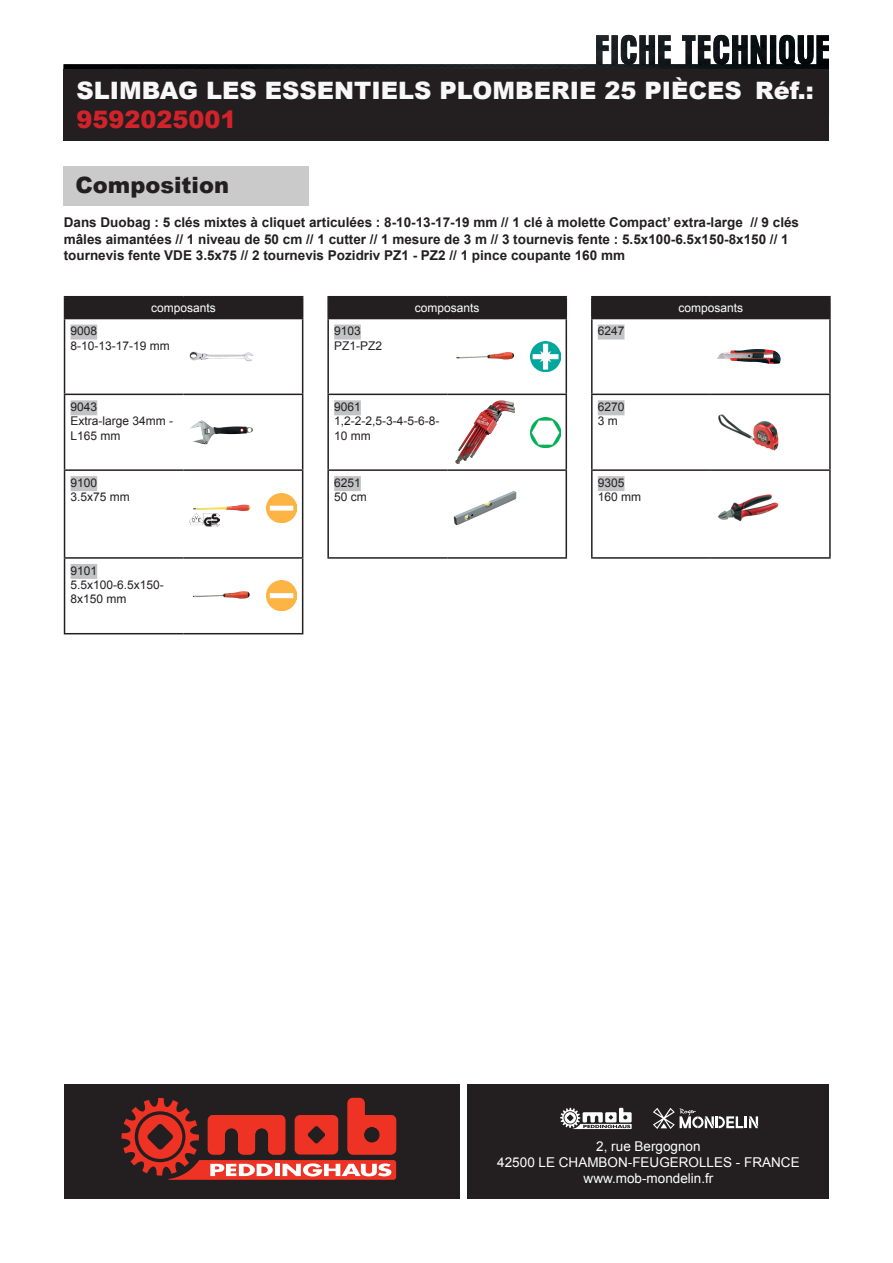
<style>
.page{position:relative;width:893px;height:1263px;background:#fff}
.page>*{position:absolute;margin:0;border:0;box-sizing:border-box;transform-origin:0 0}
.t1{font:900 24px "Arial";color:#f8f8f9}
.t2{font:900 24px "Arial";color:#d2232a}
.t3{font:900 22.5px "Arial";color:#231f20}
.t4{font:700 13.5px/16.2px "Arial";color:#231f20}
.t5{font:13.5px/16.4px "Arial";color:#fff;text-align:center}
.t6{font:12px/14.4px "Arial";color:#231f20}
.t7{font:12px "Arial";color:#fff}
</style>
<div class="page">
<img style="left:64px;top:35px;width:765px;height:34px">
<div style="left:64px;top:1084px;width:395px;height:115px;background:#231f20"></div>
<div style="left:468px;top:1084px;width:361px;height:115px;background:#231f20"></div>
<svg style="left:560px;top:1108px;width:72px;height:21px"></svg>
<svg style="left:653px;top:1108px;width:105px;height:21px"></svg>
<div style="left:64px;top:69px;width:765px;height:72px;background:#231f20"></div>
<div style="left:64px;top:166px;width:245px;height:40px;background:#cacacb"></div>
<svg style="left:303px;top:319px;width:265px;height:315px"></svg>
<hr style="left:64px;top:319px;width:1px;height:75px;background:#231f20">
<hr style="left:829px;top:319px;width:2px;height:75px;background:#231f20">
<hr style="left:64px;top:394px;width:120px;height:1px;background:#231f20">
<hr style="left:64px;top:395px;width:1px;height:74px;background:#231f20">
<hr style="left:184px;top:394px;width:119px;height:1px;background:#231f20">
<hr style="left:327px;top:394px;width:120px;height:1px;background:#231f20">
<hr style="left:447px;top:394px;width:120px;height:1px;background:#231f20">
<hr style="left:591px;top:394px;width:120px;height:1px;background:#231f20">
<hr style="left:711px;top:394px;width:120px;height:1px;background:#231f20">
<hr style="left:829px;top:395px;width:2px;height:74px;background:#231f20">
<hr style="left:64px;top:469px;width:120px;height:2px;background:#231f20">
<hr style="left:64px;top:471px;width:1px;height:86px;background:#231f20">
<hr style="left:184px;top:469px;width:119px;height:2px;background:#231f20">
<hr style="left:327px;top:469px;width:120px;height:2px;background:#231f20">
<hr style="left:447px;top:469px;width:120px;height:2px;background:#231f20">
<hr style="left:591px;top:469px;width:120px;height:2px;background:#231f20">
<hr style="left:711px;top:469px;width:120px;height:2px;background:#231f20">
<hr style="left:829px;top:471px;width:2px;height:86px;background:#231f20">
<hr style="left:64px;top:557px;width:120px;height:2px;background:#231f20">
<hr style="left:64px;top:559px;width:1px;height:74px;background:#231f20">
<hr style="left:64px;top:633px;width:120px;height:1px;background:#231f20">
<hr style="left:184px;top:557px;width:119px;height:2px;background:#231f20">
<hr style="left:184px;top:633px;width:119px;height:1px;background:#231f20">
<hr style="left:327px;top:557px;width:120px;height:2px;background:#231f20">
<hr style="left:447px;top:557px;width:120px;height:2px;background:#231f20">
<hr style="left:591px;top:557px;width:120px;height:2px;background:#231f20">
<hr style="left:711px;top:557px;width:120px;height:2px;background:#231f20">
<hr style="left:591px;top:296px;width:120px;height:1px;background:#231f20">
<hr style="left:711px;top:296px;width:120px;height:1px;background:#231f20">
<hr style="left:829px;top:297px;width:2px;height:21px;background:#231f20">
<hr style="left:711px;top:318px;width:120px;height:1px;background:#231f20">
<hr style="left:327px;top:296px;width:120px;height:1px;background:#231f20">
<hr style="left:447px;top:296px;width:120px;height:1px;background:#231f20">
<hr style="left:64px;top:296px;width:120px;height:1px;background:#231f20">
<hr style="left:184px;top:296px;width:119px;height:1px;background:#231f20">
<hr style="left:302px;top:319px;width:1px;height:75px;background:#231f20">
<hr style="left:327px;top:319px;width:2px;height:75px;background:#231f20">
<hr style="left:302px;top:395px;width:1px;height:74px;background:#231f20">
<hr style="left:327px;top:395px;width:2px;height:74px;background:#231f20">
<hr style="left:302px;top:471px;width:1px;height:86px;background:#231f20">
<hr style="left:327px;top:471px;width:2px;height:86px;background:#231f20">
<hr style="left:302px;top:559px;width:1px;height:74px;background:#231f20">
<div style="left:64px;top:297px;width:765px;height:22px;background:#231f20"></div>
<hr style="left:591px;top:297px;width:2px;height:21px;background:#231f20">
<hr style="left:566px;top:319px;width:1px;height:75px;background:#231f20">
<hr style="left:591px;top:319px;width:2px;height:75px;background:#231f20">
<hr style="left:566px;top:395px;width:1px;height:74px;background:#231f20">
<hr style="left:591px;top:395px;width:2px;height:74px;background:#231f20">
<hr style="left:566px;top:471px;width:1px;height:86px;background:#231f20">
<hr style="left:591px;top:471px;width:2px;height:86px;background:#231f20">
<div style="left:71px;top:325px;width:26px;height:15px;background:#c1c3c5"></div>
<img style="left:189px;top:352px;width:64px;height:9px">
<div style="left:334px;top:325px;width:27px;height:15px;background:#c1c3c5"></div>
<img style="left:456px;top:352px;width:58px;height:8px">
<img style="left:530px;top:342px;width:30px;height:29px">
<div style="left:598px;top:325px;width:26px;height:15px;background:#c1c3c5"></div>
<img style="left:717px;top:349px;width:64px;height:15px">
<div style="left:71px;top:400px;width:26px;height:15px;background:#c1c3c5"></div>
<img style="left:190px;top:420px;width:64px;height:24px">
<div style="left:334px;top:400px;width:27px;height:15px;background:#c1c3c5"></div>
<img style="left:455px;top:400px;width:60px;height:64px">
<img style="left:530px;top:417px;width:30px;height:30px">
<div style="left:598px;top:400px;width:26px;height:15px;background:#c1c3c5"></div>
<img style="left:718px;top:414px;width:61px;height:37px">
<div style="left:71px;top:476px;width:26px;height:15px;background:#c1c3c5"></div>
<img style="left:193px;top:504px;width:58px;height:7px">
<img style="left:267px;top:493px;width:29px;height:30px">
<img style="left:190px;top:513px;width:29px;height:14px">
<div style="left:334px;top:476px;width:27px;height:15px;background:#c1c3c5"></div>
<img style="left:454px;top:491px;width:62px;height:34px">
<div style="left:598px;top:476px;width:26px;height:15px;background:#c1c3c5"></div>
<img style="left:718px;top:494px;width:61px;height:28px">
<div style="left:71px;top:564px;width:26px;height:15px;background:#c1c3c5"></div>
<img style="left:193px;top:591px;width:57px;height:8px">
<img style="left:267px;top:581px;width:29px;height:30px">
<svg style="left:121px;top:1098px;width:275px;height:82px"></svg>
<h1 class="t1" style="left:76px;top:73px;width:739px">SLIMBAG LES ESSENTIELS PLOMBERIE 25 PIÈCES Réf.:</h1>
<h1 class="t2" style="left:76px;top:102px;width:162px">9592025001</h1>
<h2 class="t3" style="left:75px;top:168px;width:155px">Composition</h2>
<p class="t4" style="left:64px;top:215px;width:737px">Dans Duobag : 5 clés mixtes à cliquet articulées : 8-10-13-17-19 mm // 1 clé à molette Compact’ extra-large // 9 clés mâles aimantées // 1 niveau de 50 cm // 1 cutter // 1 mesure de 3 m // 3 tournevis fente : 5.5x100-6.5x150-8x150 // 1 tournevis fente VDE 3.5x75 // 2 tournevis Pozidriv PZ1 - PZ2 // 1 pince coupante 160 mm</p>
<p class="t7" style="left:151px;top:300px;width:66px">composants</p>
<p class="t7" style="left:415px;top:300px;width:66px">composants</p>
<p class="t7" style="left:678px;top:300px;width:66px">composants</p>
<p class="t6" style="left:71px;top:324px;width:101px">9008<br>8-10-13-17-19 mm</p>
<p class="t6" style="left:334px;top:324px;width:50px">9103<br>PZ1-PZ2</p>
<p class="t6" style="left:598px;top:324px;width:28px">6247</p>
<p class="t6" style="left:71px;top:400px;width:104px">9043<br>Extra-large 34mm -<br>L165 mm</p>
<p class="t6" style="left:334px;top:400px;width:107px">9061<br>1,2-2-2,5-3-4-5-6-8-<br>10 mm</p>
<p class="t6" style="left:598px;top:400px;width:28px">6270<br>3 m</p>
<p class="t6" style="left:71px;top:476px;width:61px">9100<br>3.5x75 mm</p>
<p class="t6" style="left:334px;top:476px;width:34px">6251<br>50 cm</p>
<p class="t6" style="left:598px;top:476px;width:45px">9305<br>160 mm</p>
<p class="t6" style="left:71px;top:563px;width:95px">9101<br>5.5x100-6.5x150-<br>8x150 mm</p>
<p class="t5" style="left:497px;top:1138px;width:304px">2, rue Bergognon<br>42500 LE CHAMBON-FEUGEROLLES - FRANCE www.mob-mondelin.fr</p>
</div>
